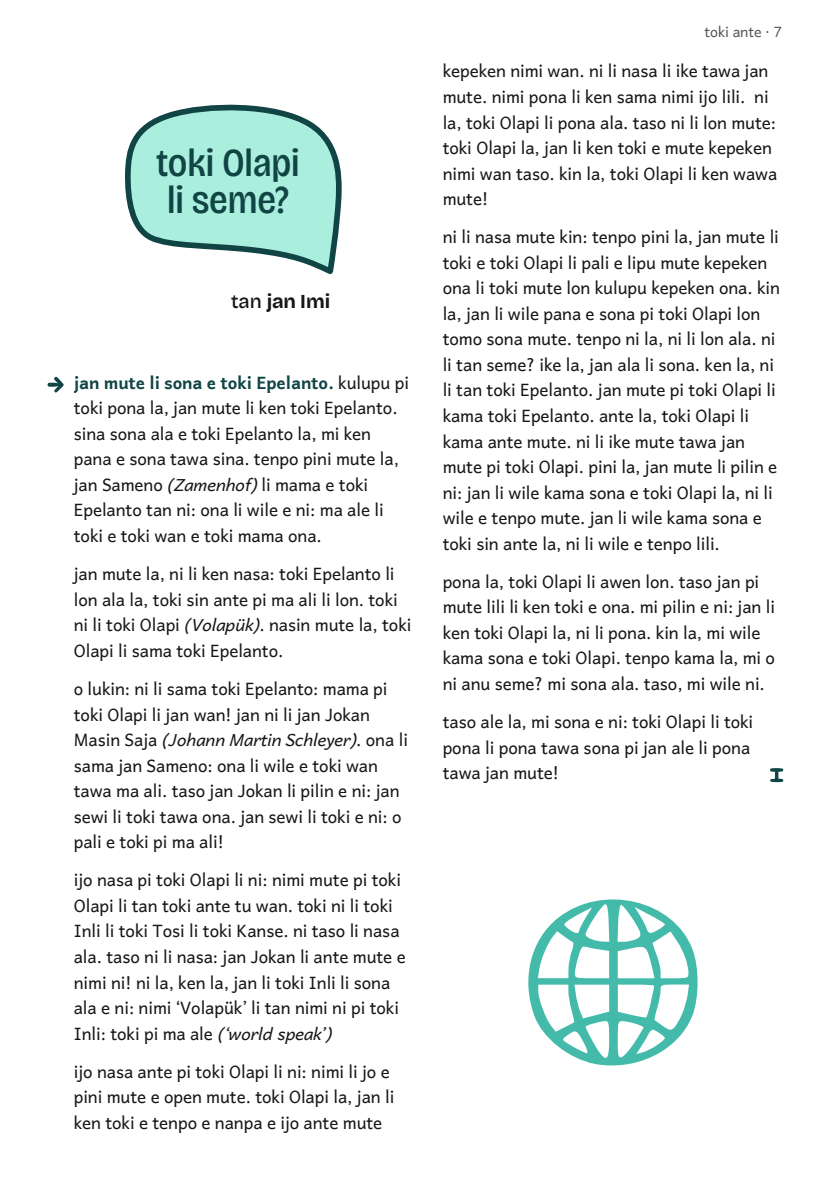
<style>
.page{position:relative;width:840px;height:1191px;background:#fff}
.page>*{position:absolute;margin:0;border:0;box-sizing:border-box;transform-origin:0 0}
.t1{font:500 semi-condensed 39.6px/36.8px "Bricolage Grotesque 48 pt";letter-spacing:-.005em;color:#144}
.t2{font:700 19.8px "Bricolage Grotesque";letter-spacing:-.005em;color:#181715}
.t3{font:17px/25.6px "Andika";letter-spacing:-.005em;color:#181715}
.t4{font:14.2px "Andika";letter-spacing:-.01em;color:#5a5a5a}
.s1{font-weight:500}
.s2{font-weight:700;color:#144}
.s3{font-style:italic}
</style>
<div class="page">
<svg style="left:125px;top:104px;width:217px;height:170px"></svg>
<svg style="left:48px;top:377px;width:16px;height:15px"></svg>
<svg style="left:770px;top:768px;width:12px;height:14px"></svg>
<svg style="left:528px;top:899px;width:170px;height:167px"></svg>
<h1 class="t1" style="left:156px;top:145px;width:145px">toki Olapi li seme?</h1>
<p class="t2" style="left:231px;top:289px;width:100px"><span class="s1">tan</span> jan Imi</p>
<p class="t3" style="left:74px;top:369px;width:336px"><span class="s2">jan mute li sona e toki Epelanto.</span> kulupu pi toki pona la, jan mute li ken toki Epelanto. sina sona ala e toki Epelanto la, mi ken pana e sona tawa sina. tenpo pini mute la, jan Sameno <span class="s3">(Zamenhof)</span> li mama e toki Epelanto tan ni: ona li wile e ni: ma ale li toki e toki wan e toki mama ona.</p>
<p class="t3" style="left:74px;top:560px;width:339px">jan mute la, ni li ken nasa: toki Epelanto li lon ala la, toki sin ante pi ma ali li lon. toki ni li toki Olapi <span class="s3">(Volapük)</span>. nasin mute la, toki Olapi li sama toki Epelanto.</p>
<p class="t3" style="left:74px;top:675px;width:335px">o lukin: ni li sama toki Epelanto: mama pi toki Olapi li jan wan! jan ni li jan Jokan Masin Saja <span class="s3">(Johann Martin Schleyer)</span>. ona li sama jan Sameno: ona li wile e toki wan tawa ma ali. taso jan Jokan li pilin e ni: jan sewi li toki tawa ona. jan sewi li toki e ni: o pali e toki pi ma ali!</p>
<p class="t3" style="left:74px;top:866px;width:333px">ijo nasa pi toki Olapi li ni: nimi mute pi toki Olapi li tan toki ante tu wan. toki ni li toki Inli li toki Tosi li toki Kanse. ni taso li nasa ala. taso ni li nasa: jan Jokan li ante mute e nimi ni! ni la, ken la, jan li toki Inli li sona ala e ni: nimi ‘Volapük’ li tan nimi ni pi toki Inli: toki pi ma ale <span class="s3">(‘world speak’)</span></p>
<p class="t3" style="left:74px;top:1058px;width:322px">ijo nasa ante pi toki Olapi li ni: nimi li jo e pini mute e open mute. toki Olapi la, jan li ken toki e tenpo e nanpa e ijo ante mute</p>
<p class="t4" style="left:704px;top:19px;width:79px">toki ante · 7</p>
<p class="t3" style="left:442px;top:58px;width:336px">kepeken nimi wan. ni li nasa li ike tawa jan mute. nimi pona li ken sama nimi ijo lili. ni la, toki Olapi li pona ala. taso ni li lon mute: toki Olapi la, jan li ken toki e mute kepeken nimi wan taso. kin la, toki Olapi li ken wawa mute!</p>
<p class="t3" style="left:442px;top:223px;width:338px">ni li nasa mute kin: tenpo pini la, jan mute li toki e toki Olapi li pali e lipu mute kepeken ona li toki mute lon kulupu kepeken ona. kin la, jan li wile pana e sona pi toki Olapi lon tomo sona mute. tenpo ni la, ni li lon ala. ni li tan seme? ike la, jan ala li sona. ken la, ni li tan toki Epelanto. jan mute pi toki Olapi li kama toki Epelanto. ante la, toki Olapi li kama ante mute. ni li ike mute tawa jan mute pi toki Olapi. pini la, jan mute li pilin e ni: jan li wile kama sona e toki Olapi la, ni li wile e tenpo mute. jan li wile kama sona e toki sin ante la, ni li wile e tenpo lili.</p>
<p class="t3" style="left:442px;top:568px;width:334px">pona la, toki Olapi li awen lon. taso jan pi mute lili li ken toki e ona. mi pilin e ni: jan li ken toki Olapi la, ni li pona. kin la, mi wile kama sona e toki Olapi. tenpo kama la, mi o ni anu seme? mi sona ala. taso, mi wile ni.</p>
<p class="t3" style="left:442px;top:708px;width:312px">taso ale la, mi sona e ni: toki Olapi li toki pona li pona tawa sona pi jan ale li pona tawa jan mute!</p>
</div>
